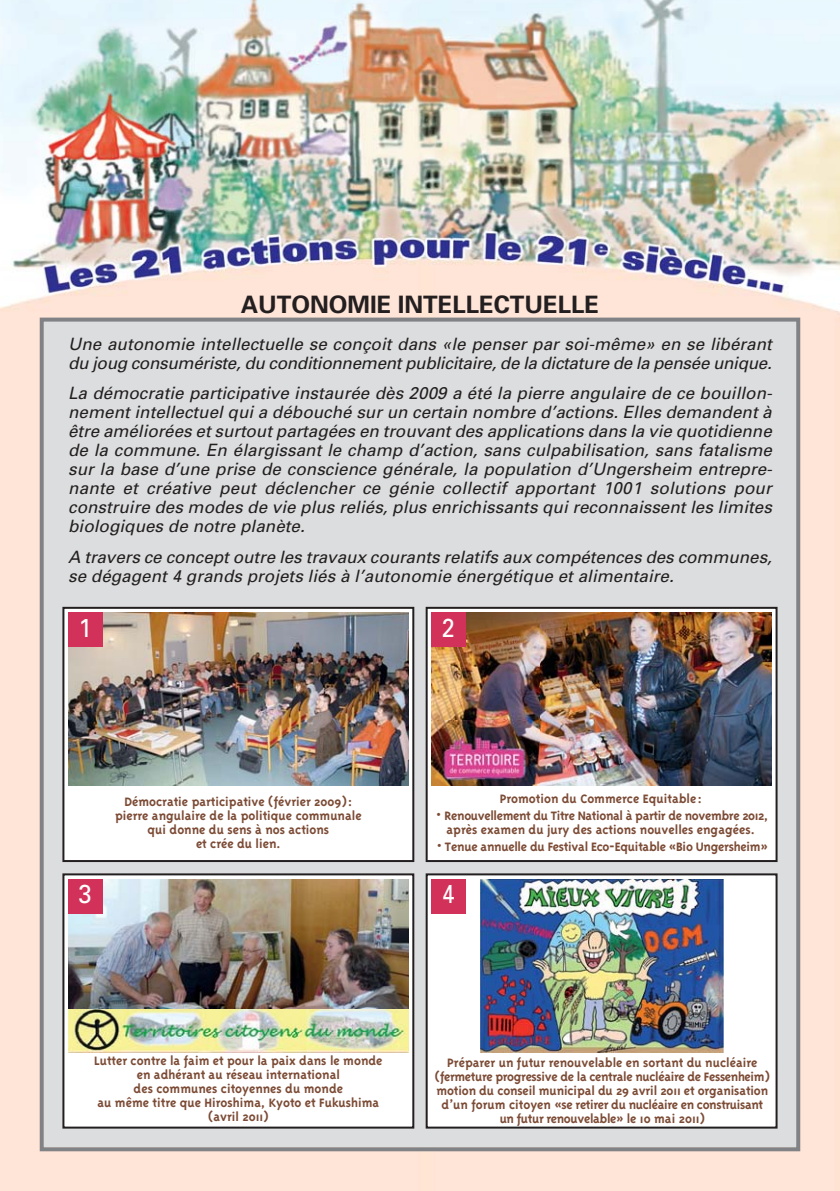
<style>
.page{position:relative;width:840px;height:1191px;background:#fff}
.page>*{position:absolute;margin:0;border:0;box-sizing:border-box;transform-origin:0 0}
.t1{font:26px "Univers";color:#fff;scale:.9 1}
.t2{font:700 24px "Univers";color:#231f20}
.t3{font:italic 17px/19px "Univers";color:#231f20}
.t4{font:700 14px/14px "Triplex";color:#7c4b35;text-align:center}
.t5{font:700 14px/14px "Triplex";letter-spacing:-.025em;color:#7c4b35;text-align:center}
.t6{font:700 14px "Triplex";letter-spacing:-.02em;color:#7c4b35}
</style>
<div class="page">
<img style="left:0;top:0;width:839px;height:1191px">
<div style="left:44px;top:321px;width:751px;height:826px;background:#dcddde"></div>
<div style="left:40px;top:317px;width:759px;height:834px;border:4px solid #808285"></div>
<div style="left:426px;top:608px;width:350px;height:253px;background:#fff"></div>
<div style="left:425px;top:607px;width:352px;height:255px;border:2px solid #231f20"></div>
<div style="left:63px;top:608px;width:350px;height:253px;background:#fff"></div>
<div style="left:62px;top:607px;width:352px;height:255px;border:2px solid #231f20"></div>
<div style="left:63px;top:874px;width:350px;height:253px;background:#fff"></div>
<div style="left:62px;top:873px;width:352px;height:255px;border:2px solid #231f20"></div>
<div style="left:426px;top:874px;width:350px;height:253px;background:#fff"></div>
<div style="left:425px;top:873px;width:352px;height:255px;border:2px solid #231f20"></div>
<img style="left:68px;top:612px;width:340px;height:173px">
<img style="left:68px;top:879px;width:340px;height:173px">
<img style="left:539px;top:612px;width:232px;height:173px">
<img style="left:431px;top:612px;width:108px;height:109px">
<img style="left:480px;top:879px;width:242px;height:173px">
<div style="left:431px;top:879px;width:34px;height:34px;background:#d2325a"></div>
<div style="left:68px;top:879px;width:34px;height:34px;background:#d2325a"></div>
<img style="left:431px;top:721px;width:108px;height:65px">
<div style="left:68px;top:612px;width:34px;height:34px;background:#d2325a"></div>
<div style="left:431px;top:612px;width:34px;height:34px;background:#d2325a"></div>
<h2 class="t2" style="left:240px;top:295px;width:360px">AUTONOMIE INTELLECTUELLE</h2>
<p class="t3" style="left:68px;top:336px;width:708px">Une autonomie intellectuelle se conçoit dans «le penser par soi-même» en se libérant du joug consumériste,du conditionnementpublicitaire,de la dictature de la pensée unique.</p>
<p class="t3" style="left:68px;top:385px;width:708px;text-align:justify">La démocratie participative instaurée dès 2009 a été la pierre angulaire de ce bouillon&shy;nement intellectuel qui a débouché sur un certain nombre d’actions. Elles demandent à être améliorées etsurtoutpartagées en trouvantdes applications dans la vie quotidienne de la commune. En élargissant le champ d’action, sans culpabilisation, sans fatalisme sur la base d’une prise de conscience générale, la population d’Ungersheim entrepre&shy;nante et créative peut déclencher ce génie collectif apportant 1001 solutions pour construire des modes de vie plus reliés, plus enrichissants qui reconnaissent les limites biologiques de notre planète.</p>
<p class="t3" style="left:68px;top:548px;width:708px">A travers ce conceptoutre les travaux courants relatifs aux compétences des communes, se dégagent 4 grands projets liés à l’autonomie énergétique et alimentaire.</p>
<h1 class="t1" style="left:79px;top:618px;width:16px">1</h1>
<h1 class="t1" style="left:441px;top:618px;width:16px">2</h1>
<p class="t4" style="left:115px;top:795px;width:248px">Démocratie participative (février 2009): pierre angulaire de la politique communale qui donne du sens à nos actions<br>et crée du lien.</p>
<p class="t4" style="left:499px;top:792px;width:204px">Promotion du Commerce Equitable:</p>
<p class="t5" style="left:436px;top:809px;width:333px">• Renouvellement du Titre National à partir de novembre 2012, après examen du jury des actions nouvelles engagées.</p>
<p class="t6" style="left:437px;top:840px;width:332px">• Tenue annuelle du Festival Eco-Equitable «Bio Ungersheim»</p>
<h1 class="t1" style="left:79px;top:884px;width:16px">3</h1>
<h1 class="t1" style="left:441px;top:884px;width:16px">4</h1>
<p class="t4" style="left:94px;top:1055px;width:289px">Lutter contre la faim et pour la paix dans le monde en adhérant au réseau international<br>des communes citoyennes du monde<br>au même titre que Hiroshima, Kyoto et Fukushima (avril 2011)</p>
<p class="t4" style="left:434px;top:1056px;width:336px">Préparer un futur renouvelable en sortant du nucléaire (fermeture progressive de la centrale nucléaire de Fessenheim) motion du conseil municipal du 29 avril 2011 et organisation d’un forum citoyen «se retirer du nucléaire en construisant un futur renouvelable» le 10 mai 2011)</p>
</div>
